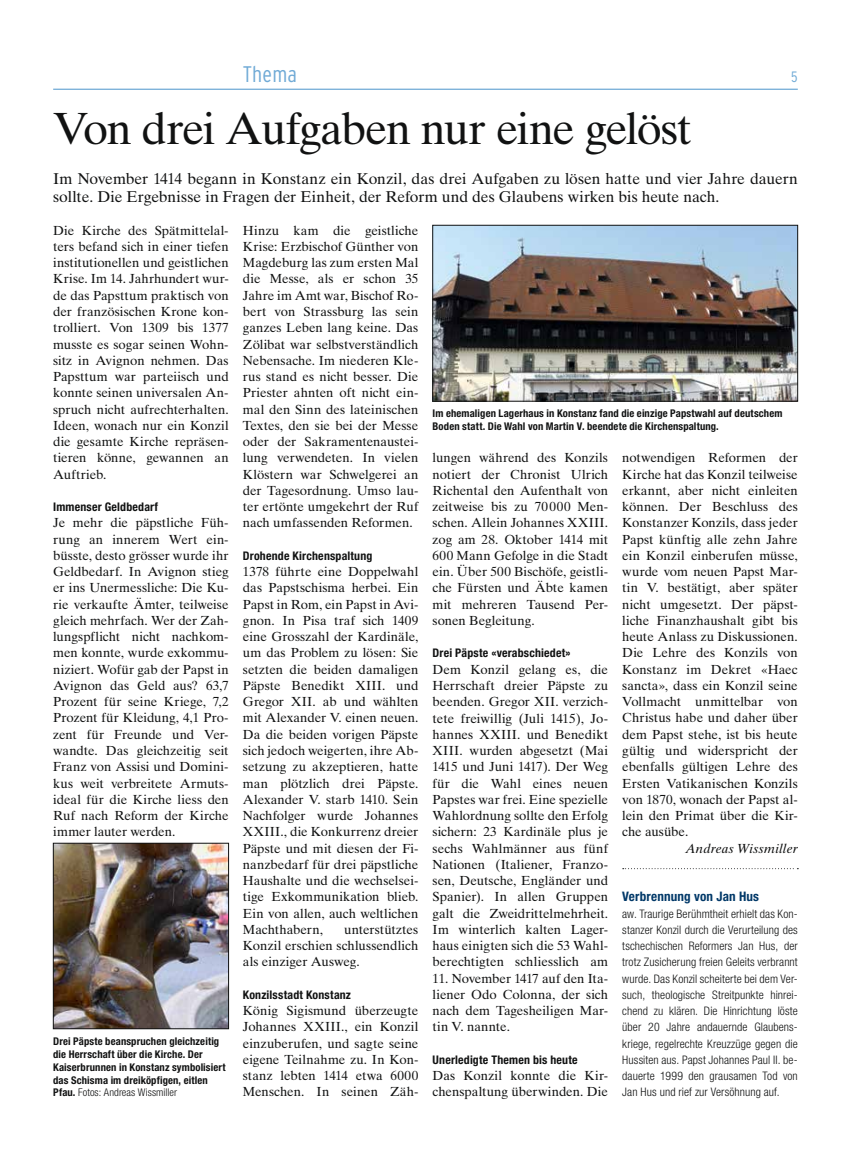
<style>
.page{position:relative;width:851px;height:1170px;background:#fff}
.page>*{position:absolute;margin:0;border:0;box-sizing:border-box;transform-origin:0 0}
.t1{font:45px "Times Ten LT Std";letter-spacing:-.035em;color:#111212}
.t2{font:300 condensed 22.5px "Interstate";letter-spacing:.01em;color:#70aad6}
.t3{font:15.62px/18.8px "Times Ten LT Std";letter-spacing:-.005em;color:#111212}
.t4{font:300 condensed 15px "Interstate";color:#70aad6}
.t5{font:13.12px/16.2px "Times Ten LT Std";letter-spacing:-.005em;color:#111212;text-align:justify}
.t6{font:700 condensed 13.12px "Helvetica Neue LT Std";letter-spacing:.01em;color:#003868}
.t7{font:italic 13.12px "Times Ten LT Std";letter-spacing:.01em;color:#111212}
.t8{font:700 condensed 11.88px "Helvetica Neue LT Std";letter-spacing:.015em;color:#111212}
.t9{font:300 condensed 11.75px/16.2px "Helvetica Neue LT Std";letter-spacing:.01em;color:#111212;text-align:justify}
.t10{font:700 condensed 10.62px/12.8px "Helvetica Neue LT Std";letter-spacing:.01em;color:#111212}
.s1{font-weight:300}
</style>
<div class="page">
<hr style="left:53px;top:89px;width:744px;height:1px;background:#70aad6">
<img style="left:434px;top:227px;width:361px;height:172px">
<div style="left:432px;top:225px;width:365px;height:176px;border:1px solid #111212"></div>
<svg style="left:622px;top:868px;width:176px;height:1px"></svg>
<img style="left:55px;top:845px;width:172px;height:181px">
<div style="left:53px;top:843px;width:176px;height:185px;border:1px solid #111212"></div>
<h2 class="t2" style="left:243px;top:62px;width:56px">Thema</h2>
<p class="t4" style="left:791px;top:68px;width:8px">5</p>
<h1 class="t1" style="left:53px;top:102px;width:640px">Von drei Aufgaben nur eine gelöst</h1>
<p class="t3" style="left:53px;top:169px;width:746px">Im November 1414 begann in Konstanz ein Konzil, das drei Aufgaben zu lösen hatte und vier Jahre dauern sollte. Die Ergebnisse in Fragen der Einheit, der Reform und des Glaubens wirken bis heute nach.</p>
<p class="t5" style="left:53px;top:222px;width:177px">Die Kirche des Spätmittelal&shy;ters befand sich in einer tiefen institutionellen und geistlichen Krise. Im 14. Jahrhundert wur&shy;de das Papsttum praktisch von der französischen Krone kon&shy;trolliert. Von 1309 bis 1377 musste es sogar seinen Wohn&shy;sitz in Avignon nehmen. Das Papsttum war parteiisch und konnte seinen universalen An&shy;spruch nicht aufrechterhalten.<br>Ideen, wonach nur ein Konzil die gesamte Kirche repräsen&shy;tieren könne, gewannen an Auftrieb.</p>
<p class="t8" style="left:53px;top:499px;width:106px">Immenser Geldbedarf</p>
<p class="t5" style="left:53px;top:514px;width:177px">Je mehr die päpstliche Füh&shy;rung an innerem Wert ein&shy;büsste, desto grösser wurde ihr Geldbedarf. In Avignon stieg er ins Unermessliche: Die Ku&shy;rie verkaufte Ämter, teilweise gleich mehrfach. Wer der Zah&shy;lungspflicht nicht nachkom&shy;men konnte, wurde exkommu&shy;niziert. Wofür gab der Papst in Avignon das Geld aus? 63,7<br>Prozent für seine Kriege, 7,2<br>Prozent für Kleidung, 4,1 Pro&shy;zent für Freunde und Ver&shy;wandte. Das gleichzeitig seit Franz von Assisi und Domini&shy;kus weit verbreitete Armuts&shy;ideal für die Kirche liess den Ruf nach Reform der Kirche immer lauter werden.</p>
<p class="t10" style="left:53px;top:1034px;width:174px">Drei Päpste beanspruchen gleichzeitig die Herrschaft über die Kirche. Der Kaiserbrunnen in Konstanz symbolisiert das Schisma im dreiköpfigen, eitlen Pfau. <span class="s1">Fotos: Andreas Wissmiller</span></p>
<p class="t5" style="left:243px;top:222px;width:177px">Hinzu kam die geistliche Krise: Erzbischof Günther von Magdeburg las zum ersten Mal die Messe, als er schon 35<br>Jahre im Amt war, Bischof Ro&shy;bert von Strassburg las sein ganzes Leben lang keine. Das Zölibat war selbstverständlich Nebensache. Im niederen Kle&shy;rus stand es nicht besser. Die Priester ahnten oft nicht ein&shy;mal den Sinn des lateinischen Textes, den sie bei der Messe oder der Sakramentenaustei&shy;lung verwendeten. In vielen Klöstern war Schwelgerei an der Tagesordnung. Umso lau&shy;ter ertönte umgekehrt der Ruf nach umfassenden Reformen.</p>
<p class="t8" style="left:243px;top:548px;width:131px">Drohende Kirchenspaltung</p>
<p class="t5" style="left:243px;top:563px;width:177px">1378 führte eine Doppelwahl das Papstschisma herbei. Ein Papst in Rom, ein Papst in Avi&shy;gnon. In Pisa traf sich 1409 eine Grosszahl der Kardinäle, um das Problem zu lösen: Sie setzten die beiden damaligen Päpste Benedikt XIII. und Gregor XII. ab und wählten mit Alexander V. einen neuen.<br>Da die beiden vorigen Päpste sich jedoch weigerten, ihre Ab&shy;setzung zu akzeptieren, hatte man plötzlich drei Päpste.<br>Alexander V. starb 1410. Sein Nachfolger wurde Johannes XXIII., die Konkurrenz dreier Päpste und mit diesen der Fi&shy;nanzbedarf für drei päpstliche Haushalte und die wechselsei&shy;tige Exkommunikation blieb.<br>Ein von allen, auch weltlichen Machthabern,</p>
<p class="t5" style="left:243px;top:921px;width:177px;text-indent:101px">unterstütztes Konzil erschien schlussendlich als einziger Ausweg.</p>
<p class="t8" style="left:243px;top:987px;width:110px">Konzilsstadt Konstanz</p>
<p class="t5" style="left:243px;top:1002px;width:177px">König Sigismund überzeugte Johannes XXIII., ein Konzil einzuberufen, und sagte seine eigene Teilnahme zu. In Kon&shy;stanz lebten 1414 etwa 6000<br>Menschen. In seinen Zäh-</p>
<p class="t10" style="left:432px;top:406px;width:351px">Im ehemaligen Lagerhaus in Konstanz fand die einzige Papstwahl auf deutschem<br>Boden statt. Die Wahl von Martin V. beendete die Kirchenspaltung.</p>
<p class="t5" style="left:432px;top:449px;width:177px">lungen während des Konzils notiert der Chronist Ulrich Richental den Aufenthalt von zeitweise bis zu 70000 Men&shy;schen. Allein Johannes XXIII. zog am 28. Oktober 1414 mit 600 Mann Gefolge in die Stadt ein. Über 500 Bischöfe, geistli&shy;che Fürsten und Äbte kamen mit mehreren Tausend Per&shy;sonen Begleitung.</p>
<p class="t8" style="left:432px;top:646px;width:139px">Drei Päpste «verabschiedet»</p>
<p class="t5" style="left:432px;top:661px;width:177px">Dem Konzil gelang es, die Herrschaft dreier Päpste zu beenden. Gregor XII. verzich&shy;tete freiwillig (Juli 1415), Jo&shy;hannes XXIII. und Benedikt XIII. wurden abgesetzt (Mai 1415 und Juni 1417). Der Weg für die Wahl eines neuen Papstes war frei. Eine spezielle Wahlordnung sollte den Erfolg sichern: 23 Kardinäle plus je sechs Wahlmänner aus fünf Nationen (Italiener, Franzo&shy;sen, Deutsche, Engländer und Spanier). In allen Gruppen galt die Zweidrittelmehrheit.<br>Im winterlich kalten Lager&shy;haus einigten sich die 53 Wahl&shy;berechtigten schliesslich am</p>
<p class="t5" style="left:432px;top:969px;width:177px">11. November 1417 auf den Ita&shy;liener Odo Colonna, der sich nach dem Tagesheiligen Mar&shy;tin V. nannte.</p>
<p class="t8" style="left:432px;top:1052px;width:147px">Unerledigte Themen bis heute</p>
<p class="t5" style="left:432px;top:1067px;width:177px">Das Konzil konnte die Kir&shy;chenspaltung überwinden. Die</p>
<p class="t5" style="left:622px;top:449px;width:177px">notwendigen Reformen der Kirche hat das Konzil teilweise erkannt, aber nicht einleiten können. Der Beschluss des Konstanzer Konzils, dass jeder Papst künftig alle zehn Jahre ein Konzil einberufen müsse, wurde vom neuen Papst Mar&shy;tin V. bestätigt, aber später nicht umgesetzt. Der päpst&shy;liche Finanzhaushalt gibt bis heute Anlass zu Diskussionen.<br>Die Lehre des Konzils von Konstanz im Dekret «Haec sancta», dass ein Konzil seine Vollmacht unmittelbar von Christus habe und daher über dem Papst stehe, ist bis heute gültig und widerspricht der ebenfalls gültigen Lehre des Ersten Vatikanischen Konzils von 1870, wonach der Papst al&shy;lein den Primat über die Kir&shy;che ausübe.</p>
<p class="t7" style="left:685px;top:840px;width:114px">Andreas Wissmiller</p>
<p class="t6" style="left:622px;top:888px;width:138px">Verbrennung von Jan Hus</p>
<p class="t9" style="left:622px;top:905px;width:177px">aw. Traurige Berühmtheit erhielt das Kon&shy;stanzer Konzil durch die Verurteilung des tschechischen Reformers Jan Hus, der trotz Zusicherung freien Geleits verbrannt wurde. Das Konzil scheiterte bei dem Ver&shy;such, theologische Streitpunkte hinrei&shy;chend zu klären. Die Hinrichtung löste über 20 Jahre andauernde Glaubens&shy;kriege, regelrechte Kreuzzüge gegen die Hussiten aus. Papst Johannes Paul II. be&shy;dauerte 1999 den grausamen Tod von Jan Hus und rief zur Versöhnung auf.</p>
</div>
